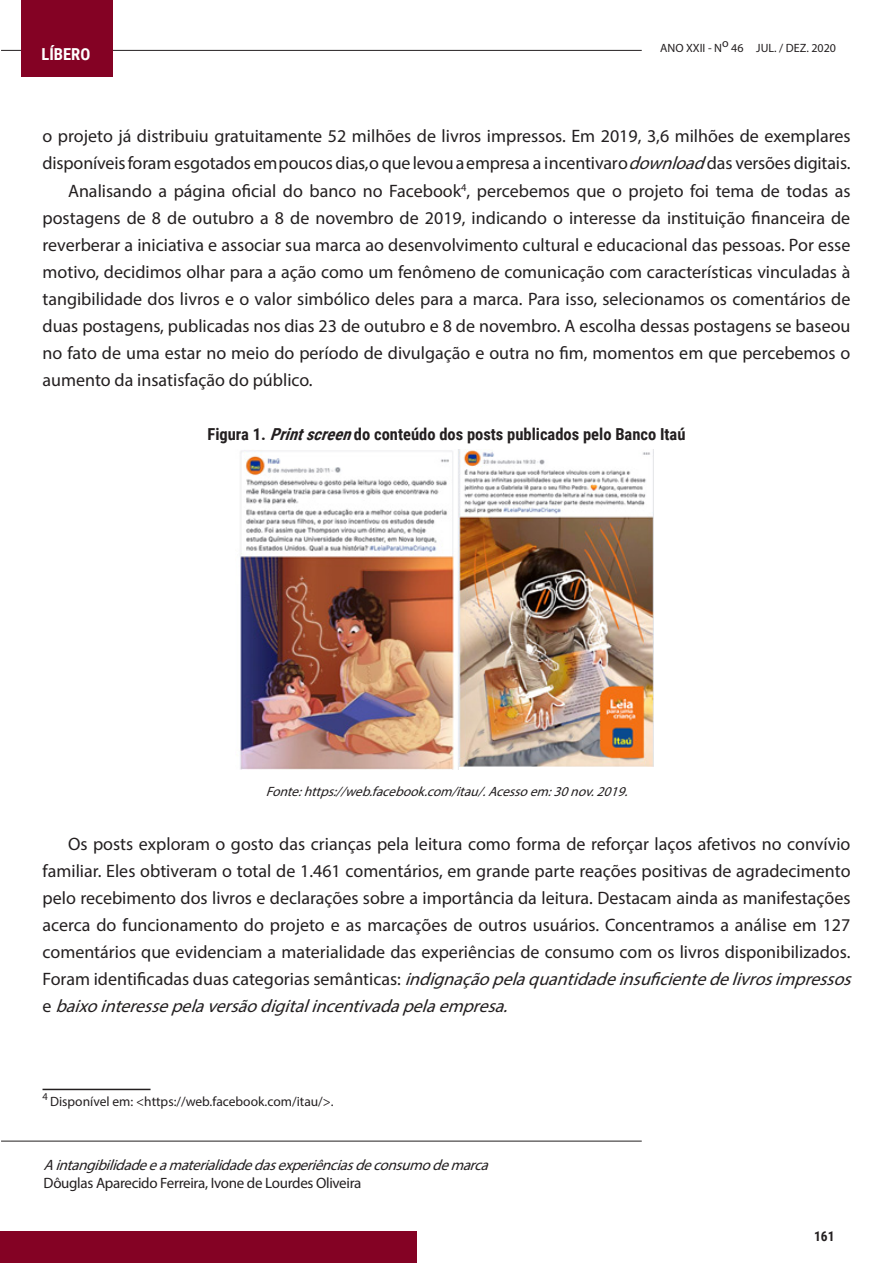
<style>
.page{position:relative;width:893px;height:1263px;background:#fff}
.page>*{position:absolute;margin:0;border:0;box-sizing:border-box;transform-origin:0 0}
.PARÁGRAFO_NORMAL{font:18px/27px "Myriad Pro";color:#231f20;text-align:justify}
.PARÁGRAFO_NORMAL-2{font:700 16.5px "Roboto Condensed";color:#231f20}
.t1{font:700 16.5px "Roboto Condensed";color:#fff}
.t2{font:italic 15px "Myriad Pro";color:#231f20}
.t3{font:15px "Myriad Pro";letter-spacing:-.02em;color:#231f20}
.PARÁGRAFO_RODAPÉ{font:italic 13.5px "Myriad Pro";color:#231f20}
.PARÁGRAFO_RODAPÉ-2{font:13.5px "Myriad Pro";color:#231f20}
.t4{font:700 13.5px "Roboto Condensed";color:#231f20}
.t5{font:12px "Myriad Pro";color:#231f20}
.s1{font-style:italic}
</style>
<div class="page">
<div style="left:0;top:1231px;width:417px;height:32px;background:#840224"></div>
<hr style="left:1px;top:50px;width:641px;height:1px;background:#231f20">
<hr style="left:1px;top:1141px;width:641px;height:1px;background:#231f20">
<div style="left:21px;top:0;width:92px;height:77px;background:#840224"></div>
<hr style="left:43px;top:1089px;width:108px;height:1px;background:#231f20">
<img style="left:240px;top:450px;width:214px;height:319px">
<img style="left:458px;top:450px;width:196px;height:317px">
<p class="t1" style="left:41px;top:42px;width:50px">LÍBERO</p>
<p class="t5" style="left:660px;top:40px;width:177px">ANO XXII - No 46 JUL. / DEZ. 2020</p>
<p class="PARÁGRAFO_NORMAL" style="left:43px;top:123px;width:809px">o projeto já distribuiu gratuitamente 52 milhões de livros impressos. Em 2019, 3,6 milhões de exemplares</p>
<p class="PARÁGRAFO_NORMAL" style="left:43px;top:150px;width:809px">disponíveis foram esgotados em poucos dias, o que levou a empresa a i ncentivar o <span class="s1">download</span>das versões digitais.</p>
<p class="PARÁGRAFO_NORMAL" style="left:43px;top:177px;width:809px;text-indent:26px">Analisando a página oficial do banco no Facebook<sup>4</sup>, percebemos que o projeto foi tema de todas as postagens de 8 de outubro a 8 de novembro de 2019, indicando o interesse da instituição financeira de reverberar a iniciativa e associar sua marca ao desenvolvimento cultural e educacional das pessoas. Por esse motivo, decidimos olhar para a ação como um fenômeno de comunicação com características vinculadas à tangibilidade dos livros e o valor simbólico deles para a marca. Para isso, selecionamos os comentários de duas postagens, publicadas nos dias 23 de outubro e 8 de novembro. A escolha dessas postagens se baseou no fato de uma estar no meio do período de divulgação e outra no fim, momentos em que percebemos o aumento da insatisfação do público.</p>
<p class="PARÁGRAFO_NORMAL-2" style="left:207px;top:422px;width:479px">Figura 1. <span class="s1">Printscreen</span>do conteúdo dos posts publicados pelo Banco Itaú</p>
<p class="PARÁGRAFO_RODAPÉ" style="left:266px;top:783px;width:368px">Fonte:https://web.facebook.com/itau/.Acessoem:30nov.2019.</p>
<p class="PARÁGRAFO_NORMAL" style="left:43px;top:830px;width:816px;text-align:left;text-indent:26px">Os posts exploram o gosto das crianças pela leitura como forma de reforçar laços afetivos no convívio familiar. Eles obtiveram o total de 1.461 comentários, em grande parte reações positivas de agradecimento pelo recebimento dos livros e declarações sobre a importância da leitura. Destacam ainda as manifestações acerca do funcionamento do projeto e as marcações de outros usuários. Concentramos a análise em 127 comentários que evidenciam a materialidade das experiências de consumo com os livros disponibilizados.<br>F o r a m i d e n t i fi c a d a s d u a s c a t e g o r i a s s e m â n t i c a s : <span class="s1">indignaçãopelaquantidadeinsuficientedelivrosimpressos </span>e <span class="s1">baixointeressepelaversãodigitalincentivadapelaempresa.</span></p>
<p class="PARÁGRAFO_RODAPÉ-2" style="left:43px;top:1093px;width:293px"><sup>4</sup> Disponível em: &lt;https://web.facebook.com/itau/&gt;.</p>
<p class="t2" style="left:44px;top:1156px;width:451px">Aintangibilidadeeamaterialidadedasexperiênciasdeconsumodemarca</p>
<p class="t3" style="left:44px;top:1174px;width:319px">Dôuglas Aparecido Ferreira, Ivone de Lourdes Oliveira</p>
<p class="t4" style="left:814px;top:1227px;width:22px">161</p>
</div>
